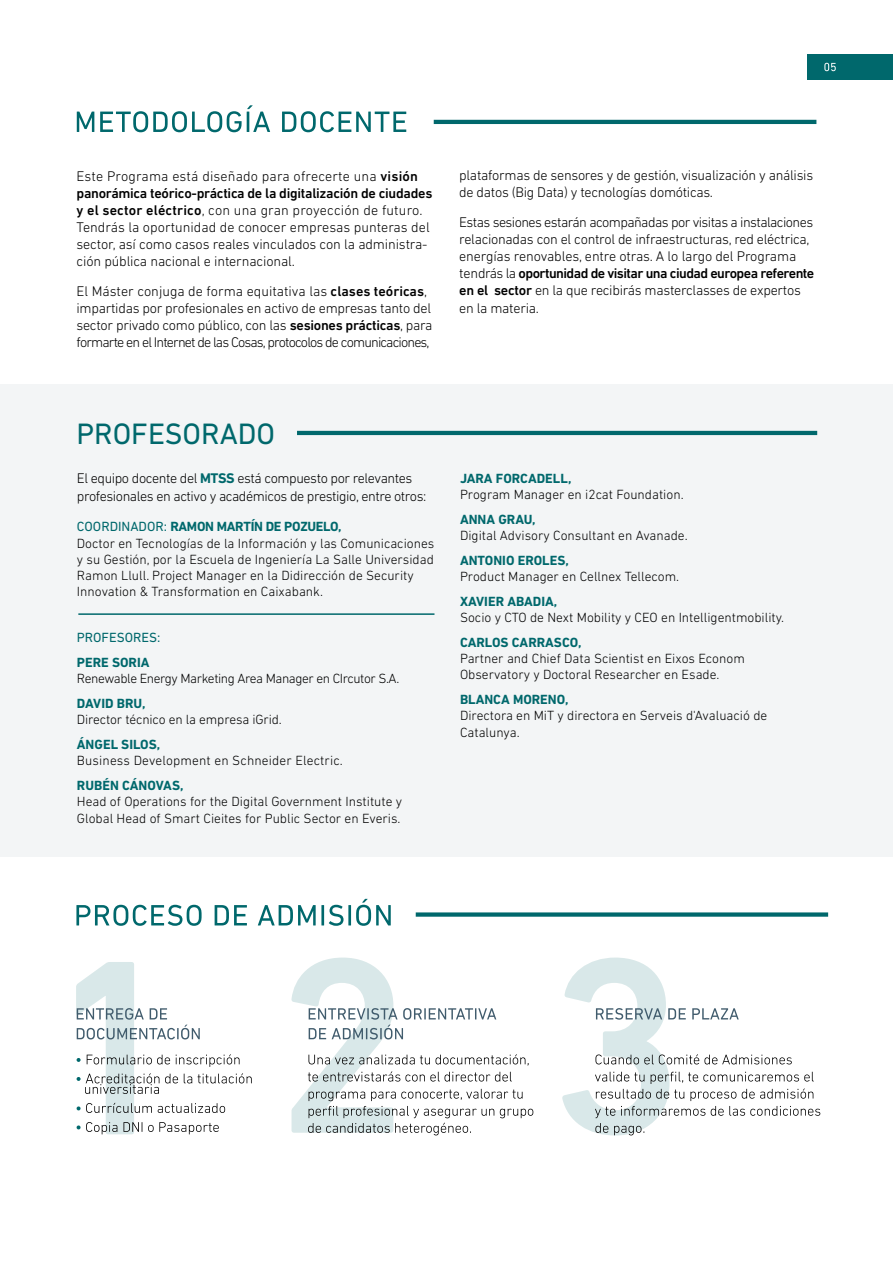
<style>
.page{position:relative;width:893px;height:1263px;background:#fff}
.page>*{position:absolute;margin:0;border:0;box-sizing:border-box;transform-origin:0 0}
.t1{font:30px "DIN Next LT Pro";color:#00686c}
.t2{font:300 14.25px/17.1px "DIN Next LT Pro";letter-spacing:-.02em;color:#000}
.t3{font:300 14.25px/17.1px "DIN Next LT Pro";color:#000}
.t4{font:300 13.5px/16.2px "DIN Next LT Pro";color:#000}
.t5{font:700 13.5px "DIN Next LT Pro";color:#00686c}
.t6{font:300 13.5px "DIN Next LT Pro";letter-spacing:-.03em;color:#000}
.t7{font:13.5px "DIN Next LT Pro";color:#00686c}
.s1{font-weight:500}
.s2{font-weight:700;color:#00686c}
.s3{font-weight:400;color:#00686c}
</style>
<div class="page">
<div style="left:807px;top:54px;width:86px;height:25px;background:#00686c"></div>
<svg style="left:824px;top:63px;width:12px;height:8px"></svg>
<svg style="left:77px;top:105px;width:329px;height:27px"></svg>
<hr style="left:434px;top:120px;width:382px;height:4px;background:#00686c">
<svg style="left:76px;top:899px;width:315px;height:27px"></svg>
<div style="left:416px;top:912px;width:412px;height:5px;background:#00686c"></div>
<svg style="left:76px;top:962px;width:176px;height:172px"></svg>
<svg style="left:291px;top:957px;width:242px;height:178px"></svg>
<svg style="left:562px;top:957px;width:258px;height:178px"></svg>
<div style="left:0;top:384px;width:893px;height:473px;background:#f3f5f6"></div>
<hr style="left:297px;top:431px;width:520px;height:4px;background:#00686c">
<hr style="left:78px;top:613px;width:356px;height:2px;background:#00686c">
<p class="t3" style="left:77px;top:167px;width:357px">Este Programa está diseñado para ofrecerte una <span class="s1">visión panorámica teórico-práctica de la digitalización de ciudades y el sector eléctrico</span>, con una gran proyección de futuro.<br>Tendrás la oportunidad de conocer empresas punteras del sector, así como casos reales vinculados con la administra&shy;ción pública nacional e internacional.</p>
<p class="t2" style="left:77px;top:283px;width:357px">El Máster conjuga de forma equitativa las <span class="s1">clases teóricas</span>, impartidas por profesionales en activo de empresas tanto del sector privado como público, con las <span class="s1">sesiones prácticas</span>, para formarte en el Internet de las Cosas, protocolos de comunicaciones,</p>
<p class="t2" style="left:459px;top:167px;width:355px">plataformas de sensores y de gestión, visualización y análisis de datos (Big Data) y tecnologías domóticas.</p>
<p class="t2" style="left:459px;top:213px;width:357px">Estas sesiones estarán acompañadas por visitas a instalaciones relacionadas con el control de infraestructuras, red eléctrica, energías renovables, entre otras. A lo largo del Programa tendrás la <span class="s1">oportunidad de visitar una ciudad europea referente en el sector</span> en la que recibirás masterclasses de expertos en la materia.</p>
<h1 class="t1" style="left:77px;top:417px;width:200px">PROFESORADO</h1>
<p class="t2" style="left:77px;top:470px;width:351px">El equipo docente del <span class="s2">MTSS</span> está compuesto por relevantes profesionales en activo y académicos de prestigio, entre otros:</p>
<p class="t4" style="left:77px;top:518px;width:359px"><span class="s3">COORDINADOR:</span> <span class="s2">RAMON MARTÍN DE POZUELO,<br></span>Doctor en Tecnologías de la Información y las Comunicaciones y su Gestión, por la Escuela de Ingeniería La Salle Universidad Ramon Llull. Project Manager en la Didirección de Security Innovation &amp; Transformation en Caixabank.</p>
<p class="t7" style="left:77px;top:630px;width:85px">PROFESORES:</p>
<p class="t5" style="left:77px;top:655px;width:74px">PERE SORIA</p>
<p class="t6" style="left:77px;top:671px;width:324px">Renewable Energy Marketing Area Manager en CIrcutor S.A.</p>
<p class="t5" style="left:77px;top:696px;width:70px">DAVID BRU,</p>
<p class="t4" style="left:77px;top:711px;width:206px">Director técnico en la empresa iGrid.</p>
<p class="t5" style="left:77px;top:737px;width:85px">ÁNGEL SILOS,</p>
<p class="t4" style="left:77px;top:752px;width:267px">Business Development en Schneider Electric.</p>
<p class="t5" style="left:77px;top:778px;width:108px">RUBÉN CÁNOVAS,</p>
<p class="t4" style="left:77px;top:793px;width:327px">Head of Operations for the Digital Government Institute y<br>Global Head of Smart Cieites for Public Sector en Everis.</p>
<p class="t5" style="left:460px;top:470px;width:113px">JARA FORCADELL,</p>
<p class="t4" style="left:460px;top:486px;width:225px">Program Manager en i2cat Foundation.</p>
<p class="t5" style="left:460px;top:511px;width:77px">ANNA GRAU,</p>
<p class="t4" style="left:460px;top:527px;width:229px">Digital Advisory Consultant en Avanade.</p>
<p class="t5" style="left:460px;top:552px;width:110px">ANTONIO EROLES,</p>
<p class="t4" style="left:460px;top:568px;width:221px">Product Manager en Cellnex Tellecom.</p>
<p class="t5" style="left:460px;top:593px;width:99px">XAVIER ABADIA,</p>
<p class="t4" style="left:460px;top:609px;width:326px">Socio y CTO de Next Mobility y CEO en Intelligentmobility.</p>
<p class="t5" style="left:460px;top:634px;width:123px">CARLOS CARRASCO,</p>
<p class="t4" style="left:460px;top:650px;width:286px">Partner and Chief Data Scientist en Eixos Econom<br>Observatory y Doctoral Researcher en Esade.</p>
<p class="t5" style="left:460px;top:692px;width:110px">BLANCA MORENO,</p>
<p class="t4" style="left:460px;top:707px;width:309px">Directora en MiT y directora en Serveis d'Avaluació de<br>Catalunya.</p>
</div>
